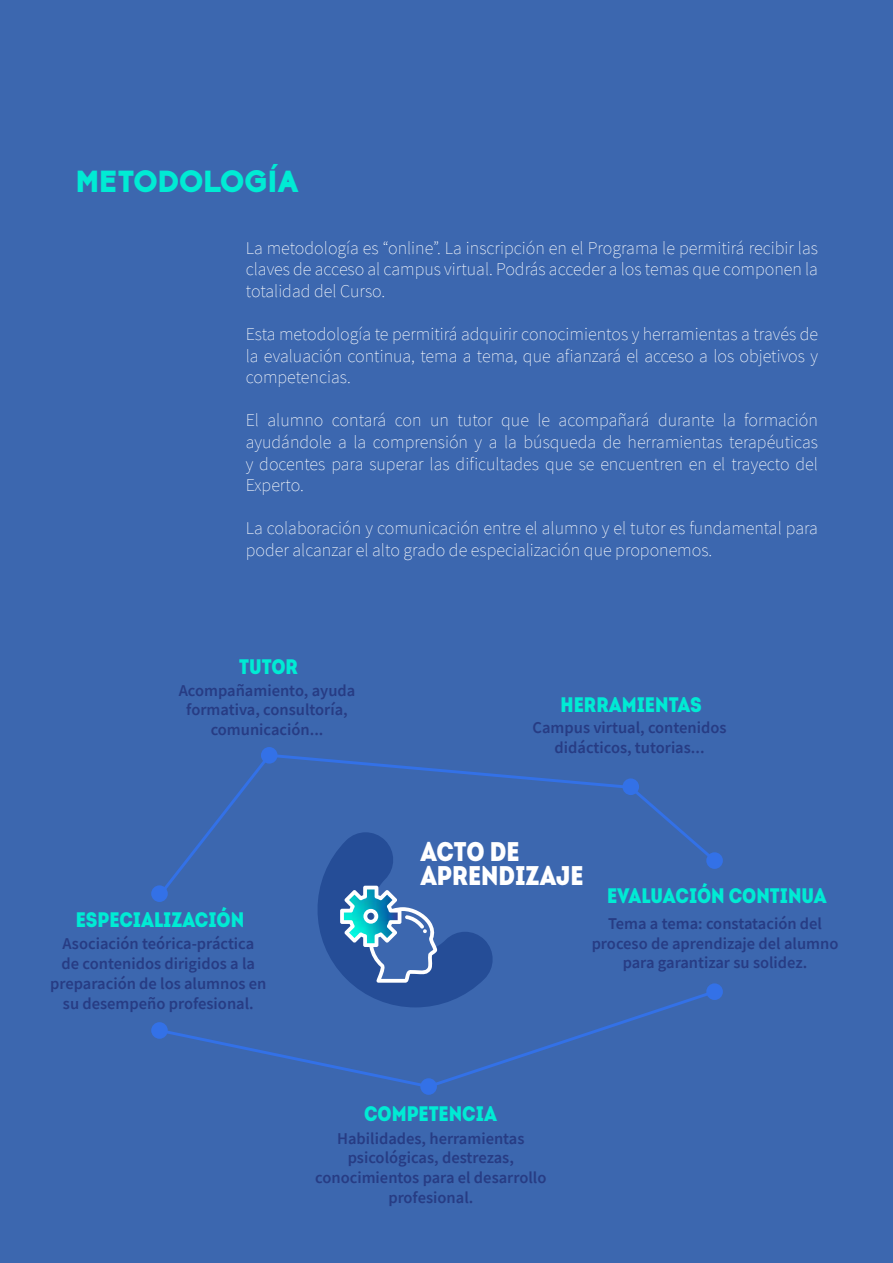
<style>
.page{position:relative;width:893px;height:1263px;background:#3c67af}
.page>*{position:absolute;margin:0;border:0;box-sizing:border-box;transform-origin:0 0}
.t1{font:900 30px "Biko";color:#00ebd4}
.t2{font:27px/24px "Intro Cond Black Free";color:#fff}
.t3{font:21px "Intro Cond Black Free";color:#00ebd4}
.t4{font:200 18px/21.6px "Source Sans Pro";color:#fff;text-align:justify}
.t5{font:600 16.5px/19.8px "Source Sans Pro";color:#273c84;text-align:center}
</style>
<div class="page">
<svg style="left:317px;top:896px;width:176px;height:94px"></svg>
<div style="left:261px;top:747px;width:17px;height:17px;background:#3371e7;border-radius:50%"></div>
<div style="left:151px;top:885px;width:17px;height:17px;background:#3371e7;border-radius:50%"></div>
<div style="left:151px;top:1022px;width:17px;height:17px;background:#3371e7;border-radius:50%"></div>
<div style="left:420px;top:1078px;width:17px;height:17px;background:#3371e7;border-radius:50%"></div>
<div style="left:706px;top:852px;width:17px;height:17px;background:#3371e7;border-radius:50%"></div>
<div style="left:706px;top:983px;width:17px;height:17px;background:#3371e7;border-radius:50%"></div>
<svg style="left:158px;top:754px;width:557px;height:142px"></svg>
<svg style="left:159px;top:990px;width:554px;height:98px"></svg>
<h1 class="t1" style="left:75px;top:163px;width:226px">METODOLOGÍA</h1>
<p class="t4" style="left:246px;top:237px;width:574px">La metodología es “online”. La inscripción en el Programa le permitirá recibir las claves de acceso al campus virtual. Podrás acceder a los temas que componen la totalidad del Curso.</p>
<p class="t4" style="left:246px;top:323px;width:574px">Esta metodología te permitirá adquirir conocimientos y herramientas a través de la evaluación continua, tema a tema, que afianzará el acceso a los objetivos y competencias.</p>
<p class="t4" style="left:246px;top:410px;width:574px">El alumno contará con un tutor que le acompañará durante la formación ayudándole a la comprensión y a la búsqueda de herramientas terapéuticas y docentes para superar las dificultades que se encuentren en el trayecto del Experto.</p>
<p class="t4" style="left:246px;top:518px;width:574px">La colaboración y comunicación entre el alumno y el tutor es fundamental para poder alcanzar el alto grado de especialización que proponemos.</p>
<p class="t3" style="left:239px;top:652px;width:60px">TUTOR</p>
<p class="t5" style="left:179px;top:680px;width:178px">Acompañamiento, ayuda formativa, consultoría, comunicación...</p>
<p class="t3" style="left:76px;top:906px;width:170px">ESPECIALIZACIÓN</p>
<p class="t5" style="left:50px;top:933px;width:218px">Asociación teórica-práctica<br>de contenidos dirigidos a la preparación de los alumnos en su desempeño profesional.</p>
<p class="t3" style="left:560px;top:690px;width:143px">HERRAMIENTAS</p>
<p class="t5" style="left:533px;top:718px;width:195px">Campus virtual, contenidos didácticos, tutorias...</p>
<h2 class="t2" style="left:420px;top:839px;width:165px">ACTO DE<br>APRENDIZAJE</h2>
<p class="t3" style="left:607px;top:881px;width:221px">EVALUACIÓN CONTINUA</p>
<p class="t5" style="left:592px;top:913px;width:248px">Tema a tema: constatación del proceso de aprendizaje del alumno para garantizar su solidez.</p>
<p class="t3" style="left:364px;top:1099px;width:134px">COMPETENCIA</p>
<p class="t5" style="left:315px;top:1128px;width:233px">Habilidades, herramientas psicológicas, destrezas, conocimientos para el desarrollo profesional.</p>
</div>
